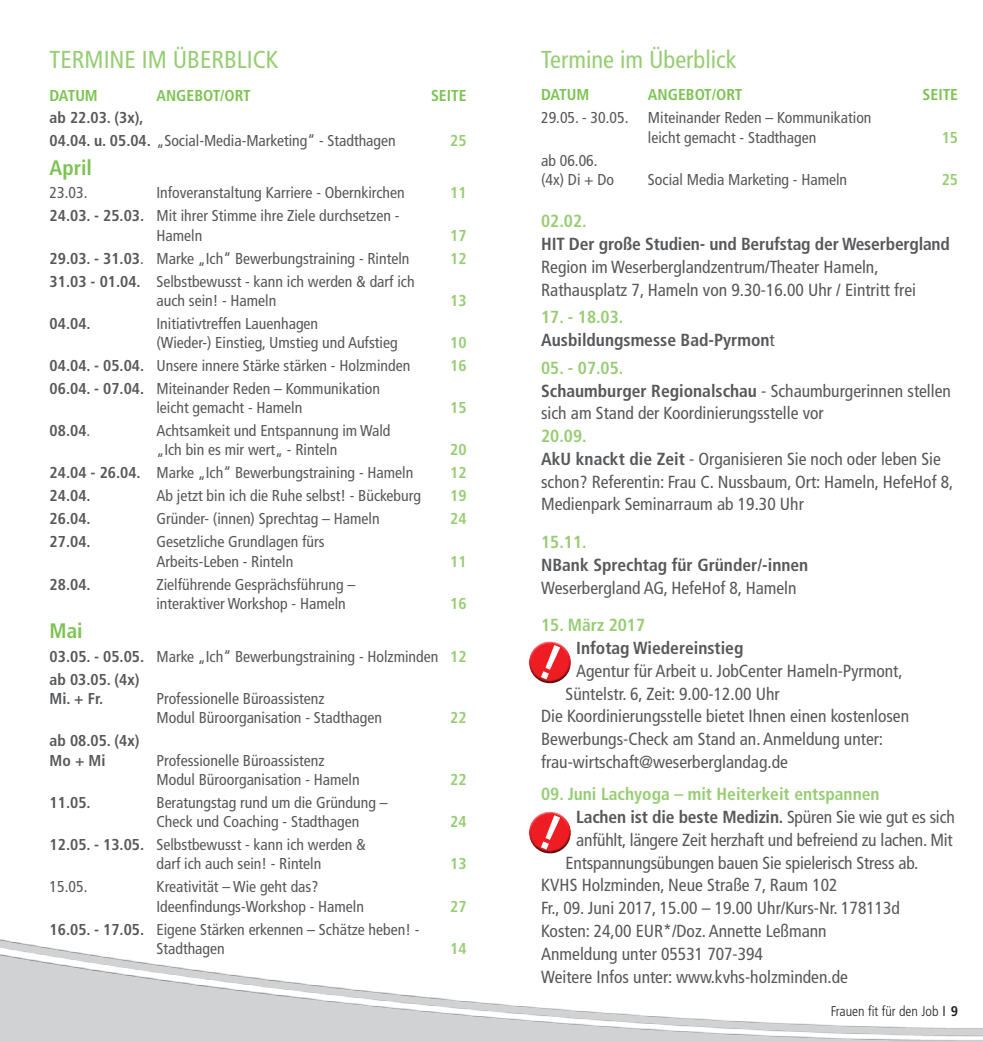
<style>
.page{position:relative;width:983px;height:1042px;background:#fff}
.page>*{position:absolute;margin:0;border:0;box-sizing:border-box;transform-origin:0 0}
.t1{font:condensed 24.5px "Frutiger";color:#97cd73}
.t2{font:700 condensed 21px "Frutiger";color:#7cc352}
.t3{font:condensed 17.5px/22.8px "Frutiger";color:#57585a}
.t4{font:700 condensed 17.5px/22.8px "Frutiger";color:#57585a}
.t5{font:700 condensed 17.5px "Frutiger";color:#97cd73}
.t6{font:condensed 15.75px/19.2px "Frutiger";color:#57585a}
.t7{font:700 condensed 15.75px/19.2px "Frutiger";color:#57585a}
.t8{font:700 condensed 15.75px "Frutiger";color:#97cd73}
.t9{font:700 condensed 15.75px "Frutiger";color:#7cc352}
.t10{font:300 condensed 14px "Frutiger";color:#231f20}
.s1{font-weight:700}
.s2{font-weight:400}
.s3{font-weight:700;color:#97cd73}
.s4{color:#97cd73}
.s5{font-family:"Trade Gothic";font-weight:400;font-stretch:normal}
</style>
<div class="page">
<svg style="left:0;top:1038px;width:982px;height:4px;background:#d2d3d5"></svg>
<svg style="left:0;top:939px;width:982px;height:99px"></svg>
<svg style="left:529px;top:641px;width:42px;height:43px"></svg>
<svg style="left:529px;top:811px;width:42px;height:43px"></svg>
<h1 class="t1" style="left:50px;top:45px;width:230px">TERMINE IM ÜBERBLICK</h1>
<h1 class="t1" style="left:541px;top:45px;width:197px">Termine im Überblick</h1>
<p class="t9" style="left:50px;top:86px;width:50px">DATUM</p>
<p class="t9" style="left:156px;top:86px;width:96px">ANGEBOT/ORT</p>
<p class="t9" style="left:431px;top:86px;width:37px">SEITE</p>
<p class="t6" style="left:50px;top:107px;width:347px;line-height:22.9px"><span class="s1">ab 22.03. (3x),<br>04.04. u. 05.04.</span> „Social-Media-Marketing“ - Stadthagen</p>
<p class="t8" style="left:450px;top:132px;width:18px">25</p>
<h2 class="t2" style="left:50px;top:156px;width:44px">April</h2>
<p class="t6" style="left:50px;top:183px;width:39px">23.03.</p>
<p class="t6" style="left:156px;top:183px;width:250px">Infoveranstaltung Karriere - Obernkirchen</p>
<p class="t8" style="left:450px;top:184px;width:18px">11</p>
<p class="t6" style="left:156px;top:206px;width:244px;text-indent:-107px"><span class="s1">24.03. - 25.03.</span> Mit ihrer Stimme ihre Ziele durchsetzen -<br>Hameln</p>
<p class="t8" style="left:450px;top:226px;width:18px">17</p>
<p class="t6" style="left:50px;top:249px;width:361px"><span class="s1">29.03. - 31.03</span>. Marke „Ich“ Bewerbungstraining - Rinteln</p>
<p class="t8" style="left:450px;top:249px;width:18px">12</p>
<p class="t6" style="left:156px;top:271px;width:259px;text-indent:-107px"><span class="s1">31.03 - 01.04.</span> Selbstbewusst - kann ich werden &amp; darf ich auch sein! - Hameln</p>
<p class="t8" style="left:450px;top:291px;width:18px">13</p>
<p class="t7" style="left:50px;top:314px;width:42px">04.04.</p>
<p class="t6" style="left:156px;top:314px;width:242px">Initiativtreffen Lauenhagen<br>(Wieder-) Einstieg, Umstieg und Aufstieg</p>
<p class="t8" style="left:450px;top:333px;width:18px">10</p>
<p class="t6" style="left:50px;top:356px;width:362px"><span class="s1">04.04. - 05.04.</span> Unsere innere Stärke stärken - Holzminden</p>
<p class="t8" style="left:450px;top:356px;width:18px">16</p>
<p class="t6" style="left:156px;top:379px;width:225px;text-indent:-107px"><span class="s1">06.04. - 07.04.</span> Miteinander Reden – Kommunikation leicht gemacht - Hameln</p>
<p class="t8" style="left:450px;top:398px;width:18px">15</p>
<p class="t7" style="left:50px;top:421px;width:42px">08.04<span class="s2">.</span></p>
<p class="t6" style="left:156px;top:421px;width:235px">Achtsamkeit und Entspannung im Wald „Ich bin es mir wert„ - Rinteln</p>
<p class="t8" style="left:450px;top:440px;width:18px">20</p>
<p class="t6" style="left:50px;top:463px;width:365px"><span class="s1">24.04 - 26.04.</span> Marke „Ich“ Bewerbungstraining - Hameln</p>
<p class="t8" style="left:450px;top:463px;width:18px">12</p>
<p class="t7" style="left:50px;top:486px;width:42px">24.04.</p>
<p class="t6" style="left:156px;top:486px;width:266px">Ab jetzt bin ich die Ruhe selbst! - Bückeburg</p>
<p class="t8" style="left:450px;top:486px;width:18px">19</p>
<p class="t7" style="left:50px;top:509px;width:42px">26.04.</p>
<p class="t6" style="left:156px;top:509px;width:224px">Gründer- (innen) Sprechtag – Hameln</p>
<p class="t8" style="left:450px;top:509px;width:18px">24</p>
<p class="t7" style="left:50px;top:532px;width:42px">27.04.</p>
<p class="t6" style="left:156px;top:532px;width:169px">Gesetzliche Grundlagen fürs<br>Arbeits-Leben - Rinteln</p>
<p class="t8" style="left:450px;top:552px;width:18px">11</p>
<p class="t7" style="left:50px;top:574px;width:42px">28.04.</p>
<p class="t6" style="left:156px;top:574px;width:200px">Zielführende Gesprächsführung – interaktiver Workshop - Hameln</p>
<p class="t8" style="left:450px;top:594px;width:18px">16</p>
<h2 class="t2" style="left:50px;top:618px;width:35px">Mai</h2>
<p class="t6" style="left:50px;top:645px;width:418px;line-height:22.9px"><span class="s1">03.05. - 05.05.</span> Marke „Ich“ Bewerbungstraining - Holzminden <span class="s3">12 </span><span class="s1">ab 03.05. (4x)</span></p>
<p class="t7" style="left:50px;top:689px;width:55px">Mi. + Fr.</p>
<p class="t6" style="left:156px;top:689px;width:227px">Professionelle Büroassistenz<br>Modul Büroorganisation - Stadthagen</p>
<p class="t8" style="left:450px;top:708px;width:18px">22</p>
<p class="t7" style="left:50px;top:731px;width:91px">ab 08.05. (4x)<br>Mo + Mi</p>
<p class="t6" style="left:156px;top:751px;width:204px">Professionelle Büroassistenz<br>Modul Büroorganisation - Hameln</p>
<p class="t7" style="left:50px;top:793px;width:42px">11.05.</p>
<p class="t6" style="left:156px;top:793px;width:232px">Beratungstag rund um die Gründung –<br>Check und Coaching - Stadthagen</p>
<p class="t6" style="left:156px;top:835px;width:211px;text-indent:-107px"><span class="s1">12.05. - 13.05.</span> Selbstbewusst - kann ich werden &amp; darf ich auch sein! - Rinteln</p>
<p class="t6" style="left:50px;top:877px;width:39px">15.05.</p>
<p class="t6" style="left:156px;top:877px;width:209px">Kreativität – Wie geht das?<br>Ideenfindungs-Workshop - Hameln</p>
<p class="t6" style="left:156px;top:919px;width:264px;text-indent:-107px"><span class="s1">16.05. - 17.05.</span> Eigene Stärken erkennen – Schätze heben! -<br>Stadthagen</p>
<p class="t8" style="left:450px;top:770px;width:18px">22</p>
<p class="t8" style="left:450px;top:812px;width:18px">24</p>
<p class="t8" style="left:450px;top:854px;width:18px">13</p>
<p class="t8" style="left:450px;top:897px;width:18px">27</p>
<p class="t8" style="left:450px;top:939px;width:18px">14</p>
<p class="t9" style="left:541px;top:86px;width:50px">DATUM</p>
<p class="t9" style="left:647px;top:86px;width:96px">ANGEBOT/ORT</p>
<p class="t9" style="left:922px;top:86px;width:37px">SEITE</p>
<p class="t6" style="left:647px;top:108px;width:225px;text-indent:-107px">29.05. - 30.05. Miteinander Reden – Kommunikation leicht gemacht - Stadthagen</p>
<p class="t8" style="left:941px;top:128px;width:18px">15</p>
<p class="t6" style="left:541px;top:151px;width:74px">ab 06.06. (4x) Di + Do</p>
<p class="t6" style="left:647px;top:170px;width:201px">Social Media Marketing - Hameln</p>
<p class="t8" style="left:941px;top:170px;width:18px">25</p>
<p class="t5" style="left:541px;top:211px;width:47px">02.02.</p>
<p class="t4" style="left:541px;top:233px;width:410px">HIT Der große Studien- und Berufstag der Weserbergland</p>
<p class="t3" style="left:541px;top:256px;width:376px">Region im Weserberglandzentrum/Theater Hameln,<br>Rathausplatz 7, Hameln von 9.30-16.00 Uhr / Eintritt frei</p>
<p class="t4" style="left:541px;top:306px;width:235px"><span class="s4">17. - 18.03.<br></span>Ausbildungsmesse Bad-Pyrmon<span class="s2">t</span></p>
<p class="t3" style="left:541px;top:357px;width:411px"><span class="s3">05. - 07.05.<br></span><span class="s1">Schaumburger Regionalschau</span> - Schaumburgerinnen stellen sich am Stand der Koordinierungsstelle vor</p>
<p class="t3" style="left:541px;top:425px;width:413px"><span class="s3">20.09.<br></span><span class="s1">AkU knackt die Zeit</span> - Organisieren Sie noch oder leben Sie schon? Referentin: Frau C. Nussbaum, Ort: Hameln, HefeHof 8, Medienpark Seminarraum ab 19.30 Uhr</p>
<p class="t5" style="left:541px;top:532px;width:47px">15.11.</p>
<p class="t4" style="left:541px;top:553px;width:269px">NBank Sprechtag für Gründer/-innen</p>
<p class="t3" style="left:541px;top:576px;width:257px">Weserbergland AG, HefeHof 8, Hameln</p>
<p class="t5" style="left:541px;top:615px;width:105px">15. März 2017</p>
<p class="t4" style="left:576px;top:636px;width:169px">Infotag Wiedereinstieg</p>
<p class="t3" style="left:576px;top:659px;width:328px">Agentur für Arbeit u. JobCenter Hameln-Pyrmont,</p>
<p class="t3" style="left:565px;top:682px;width:215px">Süntelstr. 6, Zeit: 9.00-12.00 Uhr</p>
<p class="t3" style="left:541px;top:705px;width:369px">Die Koordinierungsstelle bietet Ihnen einen kostenlosen</p>
<p class="t3" style="left:541px;top:728px;width:343px">Bewerbungs-Check am Stand an. Anmeldung unter:</p>
<p class="t3" style="left:541px;top:750px;width:248px">frau-wirtschaft@weserberglandag.de</p>
<p class="t5" style="left:541px;top:784px;width:340px">09. Juni Lachyoga – mit Heiterkeit entspannen</p>
<p class="t4" style="left:576px;top:806px;width:380px">Lachen ist die beste Medizin. <span class="s2">Spüren Sie wie gut es sich</span></p>
<p class="t3" style="left:576px;top:828px;width:378px">anfühlt, längere Zeit herzhaft und befreiend zu lachen. Mit</p>
<p class="t3" style="left:565px;top:851px;width:354px">Entspannungsübungen bauen Sie spielerisch Stress ab.</p>
<p class="t3" style="left:541px;top:874px;width:298px">KVHS Holzminden, Neue Straße 7, Raum 102</p>
<p class="t3" style="left:541px;top:897px;width:360px">Fr., 09. Juni 2017, 15.00 – 19.00 Uhr/Kurs-Nr. 178113d</p>
<p class="t3" style="left:541px;top:919px;width:287px">Kosten: 24,00 EUR*/Doz. Annette Leßmann</p>
<p class="t3" style="left:541px;top:942px;width:223px">Anmeldung unter 05531 707-394</p>
<p class="t3" style="left:541px;top:965px;width:308px">Weitere Infos unter: www.kvhs-holzminden.de</p>
<p class="t10" style="left:830px;top:1003px;width:129px">Frauen fit für den Job <span class="s5">I</span> <span class="s1">9</span></p>
</div>
